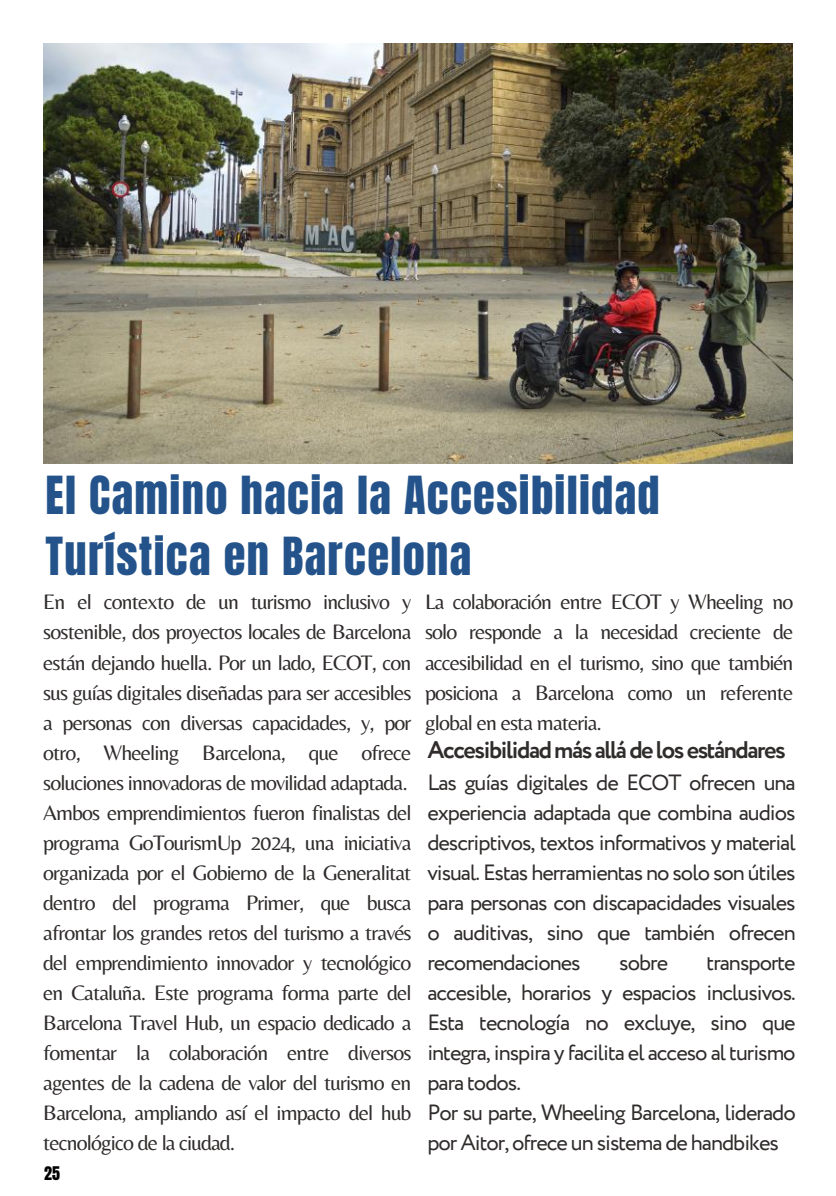
<style>
.page{position:relative;width:836px;height:1196px;background:#fff}
.page>*{position:absolute;margin:0;border:0;box-sizing:border-box;transform-origin:0 0}
.t1{font:44.6px/61.6px "Anton";letter-spacing:.03em;color:#23538a}
.t2{font:700 24px "Circe";letter-spacing:-.06em;color:#2f2c2b}
.t3{font:22px/30px "Circe";letter-spacing:-.045em;color:#2f2c2b;text-align:justify}
.t4{font:21.8px/30px "Belleza";letter-spacing:-.04em;color:#2f2c2b}
.t5{font:16px "Anton";color:#000}
</style>
<div class="page">
<img style="left:43px;top:43px;width:749px;height:421px">
<h1 class="t1" style="left:45px;top:465px;width:615px">El Camino hacia la Accesibilidad<br>Turística en Barcelona</h1>
<p class="t4" style="left:425px;top:587px;width:370px;text-align:justify">La colaboración entre ECOT y Wheeling no solo responde a la necesidad creciente de accesibilidad en el turismo, sino que también posiciona a Barcelona como un referente global en esta materia.</p>
<p class="t3" style="left:427px;top:768px;width:370px">Las guías digitales de ECOT ofrecen una experiencia adaptada que combina audios descriptivos, textos informativos y material visual. Estas herramientas no solo son útiles para personas con discapacidades visuales o auditivas, sino que también ofrecen recomendaciones</p>
<p class="t4" style="left:43px;top:587px;width:370px">En el contexto de un turismo inclusivo y sostenible, dos proyectos locales de Barcelona están dejando huella. Por un lado, ECOT, con sus guías digitales diseñadas para ser accesibles a personas con diversas capacidades, y, por otro, Wheeling Barcelona, que ofrece soluciones innovadoras de movilidad adaptada.<br>Ambos emprendimientos fueron finalistas del programa GoTourismUp 2024, una iniciativa organizada por el Gobierno de la Generalitat dentro del programa Primer, que busca afrontar los grandes retos del turismo a través del emprendimiento innovador y tecnológico en Cataluña. Este programa forma parte del Barcelona Travel Hub, un espacio dedicado a fomentar la colaboración entre diversos agentes de la cadena de valor del turismo en Barcelona, ampliando así el impacto del hub tecnológico de la ciudad.</p>
<p class="t2" style="left:427px;top:733px;width:360px">Accesibilidadmásalládelosestándares</p>
<p class="t3" style="left:619px;top:948px;width:50px">sobre</p>
<p class="t3" style="left:427px;top:948px;width:370px;text-align:left;text-indent:279px">transporte accesible, horarios y espacios inclusivos.<br>Esta tecnología no excluye, sino que integra, inspira y facilita el acceso al turismo para todos.<br>Por su parte, Wheeling Barcelona, liderado por Aitor, ofrece un sistema de handbikes</p>
<p class="t5" style="left:44px;top:1162px;width:17px">25</p>
</div>
